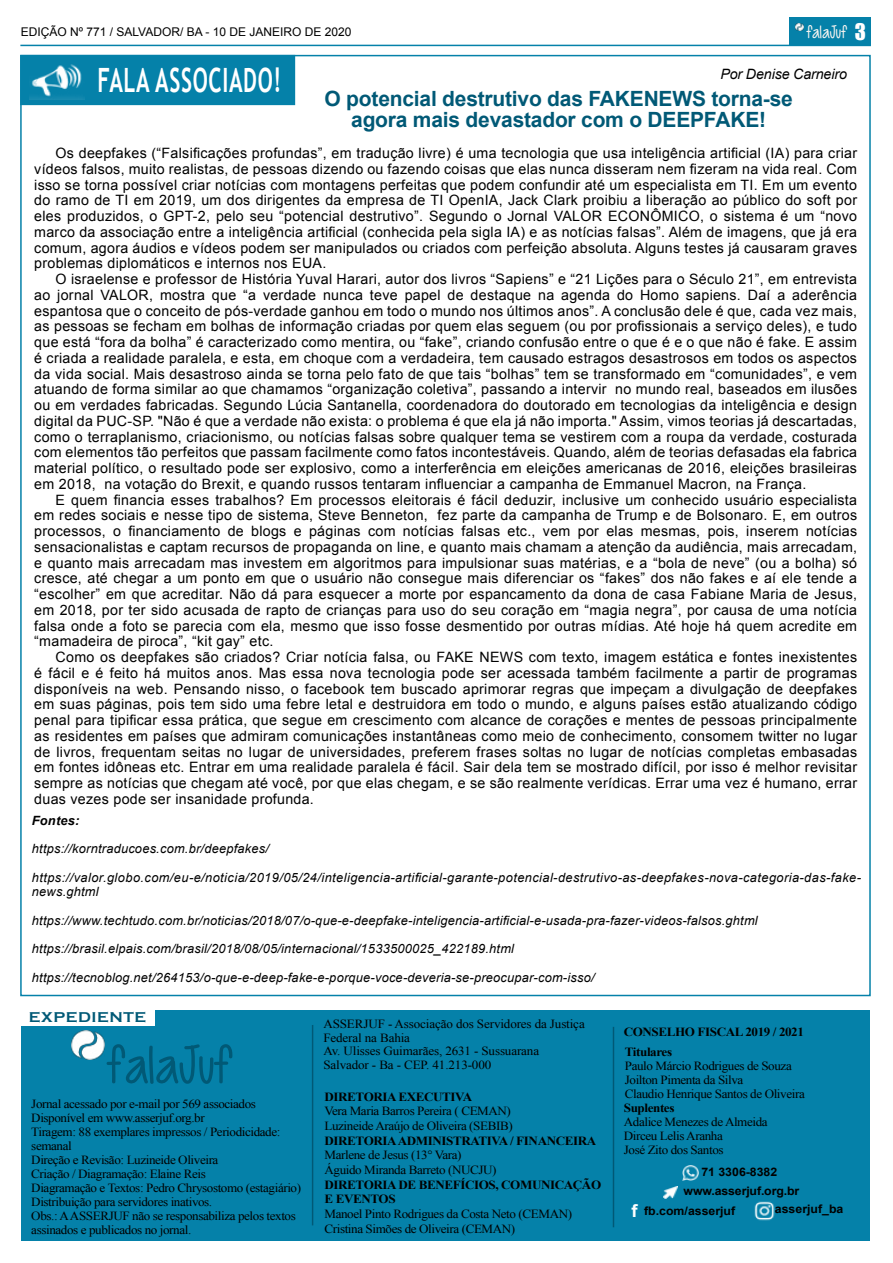
<style>
.page{position:relative;width:893px;height:1263px;background:#fff}
.page>*{position:absolute;margin:0;border:0;box-sizing:border-box;transform-origin:0 0}
.t1{font:53.4px "Cutie Patootie";letter-spacing:-.01em;color:#015976;scale:1.05 1}
.t2{font:700 33.45px "Trebuchet MS";letter-spacing:.03em;color:#fff;scale:.64 1}
.t3{font:700 21px/21px "Arial";letter-spacing:-.01em;color:#015976;text-align:center}
.t4{font:18px "Cutie Patootie";letter-spacing:-.01em;color:#f9f5f1}
.t5{font:700 17.55px "Arial";color:#fff;scale:1.05 1}
.t6{font:700 14.7px "Copperplate Gothic";letter-spacing:.04em;color:#015976;scale:1.05 1}
.t7{font:14.25px/15.8px "Arial";letter-spacing:.02em;color:#000;text-align:justify}
.t8{font:italic 14.25px "Arial";letter-spacing:-.01em;color:#000}
.t9{font:italic 12.75px/14.2px "Arial";letter-spacing:.02em;color:#000}
.t10{font:italic 700 12.75px "Arial";letter-spacing:.02em;color:#000}
.t11{font:12.45px/14px "Times New Roman";letter-spacing:-.03em;color:#000;scale:1.05 1}
.t12{font:700 12.45px/14.7px "Times New Roman";letter-spacing:-.03em;color:#000;scale:1.05 1}
.t13{font:12.45px/14px "Times New Roman";letter-spacing:-.01em;color:#000;scale:1.05 1}
.t14{font:12px "Arial";color:#000}
.t15{font:700 11.7px "Arial";color:#000;scale:1.05 1}
.s1{font-family:"Impact";font-size:21px;color:#fff}
</style>
<div class="page">
<hr style="left:20px;top:45px;width:851px;height:1px;background:#0581a9">
<div style="left:790px;top:17px;width:81px;height:28px;background:#0581a9"></div>
<svg style="left:795px;top:23px;width:8px;height:8px"></svg>
<div style="left:22px;top:1010px;width:848px;height:230px;background:#0581a9"></div>
<hr style="left:312px;top:1025px;width:1px;height:200px;background:#015976">
<hr style="left:613px;top:1027px;width:1px;height:200px;background:#015976">
<div style="left:20px;top:1009px;width:134px;height:17px;background:#fff"></div>
<img style="left:72px;top:1030px;width:32px;height:29px">
<img style="left:754px;top:1201px;width:21px;height:20px">
<svg style="left:664px;top:1186px;width:13px;height:13px"></svg>
<img style="left:682px;top:1165px;width:16px;height:16px">
<div style="left:20px;top:55px;width:275px;height:50px;background:#0581a9"></div>
<img style="left:30px;top:64px;width:55px;height:36px">
<p class="t14" style="left:21px;top:24px;width:332px">EDIÇÃO Nº 771 / SALVADOR/ BA - 10 DE JANEIRO DE 2020</p>
<p class="t4" style="left:806px;top:22px;width:61px">falaJuf <span class="s1">3</span></p>
<h2 class="t2" style="left:97px;top:59px;width:289px">FALA ASSOCIADO!</h2>
<p class="t8" style="left:720px;top:65px;width:128px">Por Denise Carneiro</p>
<h3 class="t3" style="left:325px;top:89px;width:470px">O potencial destrutivo das FAKENEWS torna-se agora mais devastador com o DEEPFAKE!</h3>
<p class="t7" style="left:34px;top:145px;width:824px;text-indent:21px">Os deepfakes (“Falsificações profundas”, em tradução livre) é uma tecnologia que usa inteligência artificial (IA) para criar vídeos falsos, muito realistas, de pessoas dizendo ou fazendo coisas que elas nunca disseram nem fizeram na vida real. Com isso se torna possível criar notícias com montagens perfeitas que podem confundir até um especialista em TI. Em um evento do ramo de TI em 2019, um dos dirigentes da empresa de TI OpenIA, Jack Clark proibiu a liberação ao público do soft por eles produzidos, o GPT-2, pelo seu “potencial destrutivo”. Segundo o Jornal VALOR ECONÔMICO, o sistema é um “novo marco da associação entre a inteligência artificial (conhecida pela sigla IA) e as notícias falsas”. Além de imagens, que já era comum, agora áudios e vídeos podem ser manipulados ou criados com perfeição absoluta. Alguns testes já causaram graves problemas diplomáticos e internos nos EUA.</p>
<p class="t7" style="left:34px;top:271px;width:824px;text-indent:21px">O israelense e professor de História Yuval Harari, autor dos livros “Sapiens” e “21 Lições para o Século 21”, em entrevista ao jornal VALOR, mostra que “a verdade nunca teve papel de destaque na agenda do Homo sapiens. Daí a aderência espantosa que o conceito de pós-verdade ganhou em todo o mundo nos últimos anos”. A conclusão dele é que, cada vez mais, as pessoas se fecham em bolhas de informação criadas por quem elas seguem (ou por profissionais a serviço deles), e tudo que está “fora da bolha” é caracterizado como mentira, ou “fake”, criando confusão entre o que é e o que não é fake. E assim é criada a realidade paralela, e esta, em choque com a verdadeira, tem causado estragos desastrosos em todos os aspectos da vida social. Mais desastroso ainda se torna pelo fato de que tais “bolhas” tem se transformado em “comunidades”, e vem atuando de forma similar ao que chamamos “organização coletiva”, passando a intervir no mundo real, baseados em ilusões ou em verdades fabricadas. Segundo Lúcia Santanella, coordenadora do doutorado em tecnologias da inteligência e design digital da PUC-SP. "Não é que a verdade não exista: o problema é que ela já não importa." Assim, vimos teorias já descartadas, como o terraplanismo, criacionismo, ou notícias falsas sobre qualquer tema se vestirem com a roupa da verdade, costurada com elementos tão perfeitos que passam facilmente como fatos incontestáveis. Quando, além de teorias defasadas ela fabrica material político, o resultado pode ser explosivo, como a interferência em eleições americanas de 2016, eleições brasileiras em 2018, na votação do Brexit, e quando russos tentaram influenciar a campanha de Emmanuel Macron, na França.</p>
<p class="t7" style="left:34px;top:492px;width:824px;text-indent:21px">E quem financia esses trabalhos? Em processos eleitorais é fácil deduzir, inclusive um conhecido usuário especialista em redes sociais e nesse tipo de sistema, Steve Benneton, fez parte da campanha de Trump e de Bolsonaro. E, em outros processos, o financiamento de blogs e páginas com notícias falsas etc., vem por elas mesmas, pois, inserem notícias sensacionalistas e captam recursos de propaganda on line, e quanto mais chamam a atenção da audiência, mais arrecadam, e quanto mais arrecadam mas investem em algoritmos para impulsionar suas matérias, e a “bola de neve” (ou a bolha) só cresce, até chegar a um ponto em que o usuário não consegue mais diferenciar os “fakes” dos não fakes e aí ele tende a “escolher” em que acreditar. Não dá para esquecer a morte por espancamento da dona de casa Fabiane Maria de Jesus, em 2018, por ter sido acusada de rapto de crianças para uso do seu coração em “magia negra”, por causa de uma notícia falsa onde a foto se parecia com ela, mesmo que isso fosse desmentido por outras mídias. Até hoje há quem acredite em “mamadeira de piroca”, “kit gay” etc.</p>
<p class="t7" style="left:34px;top:649px;width:824px;text-indent:21px">Como os deepfakes são criados? Criar notícia falsa, ou FAKE NEWS com texto, imagem estática e fontes inexistentes é fácil e é feito há muitos anos. Mas essa nova tecnologia pode ser acessada também facilmente a partir de programas disponíveis na web. Pensando nisso, o facebook tem buscado aprimorar regras que impeçam a divulgação de deepfakes em suas páginas, pois tem sido uma febre letal e destruidora em todo o mundo, e alguns países estão atualizando código penal para tipificar essa prática, que segue em crescimento com alcance de corações e mentes de pessoas principalmente as residentes em países que admiram comunicações instantâneas como meio de conhecimento, consomem twitter no lugar de livros, frequentam seitas no lugar de universidades, preferem frases soltas no lugar de notícias completas embasadas em fontes idôneas etc. Entrar em uma realidade paralela é fácil. Sair dela tem se mostrado difícil, por isso é melhor revisitar sempre as notícias que chegam até você, por que elas chegam, e se são realmente verídicas. Errar uma vez é humano, errar duas vezes pode ser insanidade profunda.</p>
<p class="t10" style="left:32px;top:812px;width:49px">Fontes:</p>
<p class="t9" style="left:32px;top:842px;width:239px">https://korntraducoes.com.br/deepfakes/</p>
<p class="t9" style="left:32px;top:870px;width:831px">https://valor.globo.com/eu-e/noticia/2019/05/24/inteligencia-artificial-garante-potencial-destrutivo-as-deepfakes-nova-categoria-das-fake&shy;news.ghtml</p>
<p class="t9" style="left:32px;top:913px;width:727px">https://www.techtudo.com.br/noticias/2018/07/o-que-e-deepfake-inteligencia-artificial-e-usada-pra-fazer-videos-falsos.ghtml</p>
<p class="t9" style="left:32px;top:942px;width:484px">https://brasil.elpais.com/brasil/2018/08/05/internacional/1533500025_422189.html</p>
<p class="t9" style="left:32px;top:970px;width:564px">https://tecnoblog.net/264153/o-que-e-deep-fake-e-porque-voce-deveria-se-preocupar-com-isso/</p>
<p class="t6" style="left:29px;top:1009px;width:113px">EXPEDIENTE</p>
<h1 class="t1" style="left:106px;top:1036px;width:121px">falaJuf</h1>
<p class="t11" style="left:31px;top:1097px;width:258px">Jornal acessado por e-mail por 569 associados Disponível em www.asserjuf.org.br<br>Tiragem: 88 exemplares impressos / Periodicidade: semanal<br>Direção e Revisão: Luzineide Oliveira<br>Criação / Diagramação: Elaine Reis<br>Diagramação e Textos: Pedro Chrysostomo (estagiário)<br>Distribuição para servidores inativos.<br>Obs.: A ASSERJUF não se responsabiliza pelos textos assinados e publicados no jornal.</p>
<p class="t13" style="left:323px;top:1016px;width:250px">ASSERJUF - Associação dos Servidores da Justiça Federal na Bahia<br>Av. Ulisses Guimarães, 2631 - Sussuarana Salvador - Ba - CEP. 41.213-000</p>
<p class="t12" style="left:324px;top:1089px;width:142px">DIRETORIA EXECUTIVA</p>
<p class="t11" style="left:324px;top:1104px;width:181px;line-height:14.7px">Vera Maria Barros Pereira ( CEMAN)<br>Luzineide Araújo de Oliveira (SEBIB)</p>
<p class="t12" style="left:324px;top:1133px;width:260px">DIRETORIA ADMINISTRATIVA / FINANCEIRA</p>
<p class="t11" style="left:324px;top:1148px;width:165px;line-height:14.7px">Marlene de Jesus (13° Vara)<br>Águido Miranda Barreto (NUCJU)</p>
<p class="t12" style="left:324px;top:1177px;width:265px">DIRETORIA DE BENEFÍCIOS, COMUNICAÇÃO<br>E EVENTOS</p>
<p class="t11" style="left:324px;top:1206px;width:237px;line-height:14.7px">Manoel Pinto Rodrigues da Costa Neto (CEMAN)<br>Cristina Simões de Oliveira (CEMAN)</p>
<p class="t12" style="left:624px;top:1024px;width:173px">CONSELHO FISCAL 2019 / 2021</p>
<p class="t12" style="left:625px;top:1044px;width:47px">Titulares</p>
<p class="t11" style="left:625px;top:1059px;width:173px">Paulo Márcio Rodrigues de Souza<br>Joilton Pimenta da Silva<br>Claudio Henrique Santos de Oliveira</p>
<p class="t12" style="left:624px;top:1100px;width:50px">Suplentes</p>
<p class="t11" style="left:624px;top:1115px;width:138px">Adalice Menezes de Almeida<br>Dirceu Lelis Aranha<br>José Zito dos Santos</p>
<p class="t15" style="left:701px;top:1164px;width:74px">71 3306-8382</p>
<p class="t15" style="left:644px;top:1203px;width:88px">fb.com/asserjuf</p>
<p class="t15" style="left:775px;top:1201px;width:67px">asserjuf_ba</p>
<p class="t15" style="left:684px;top:1183px;width:112px">www.asserjuf.org.br</p>
<p class="t5" style="left:631px;top:1199px;width:7px">f</p>
</div>
